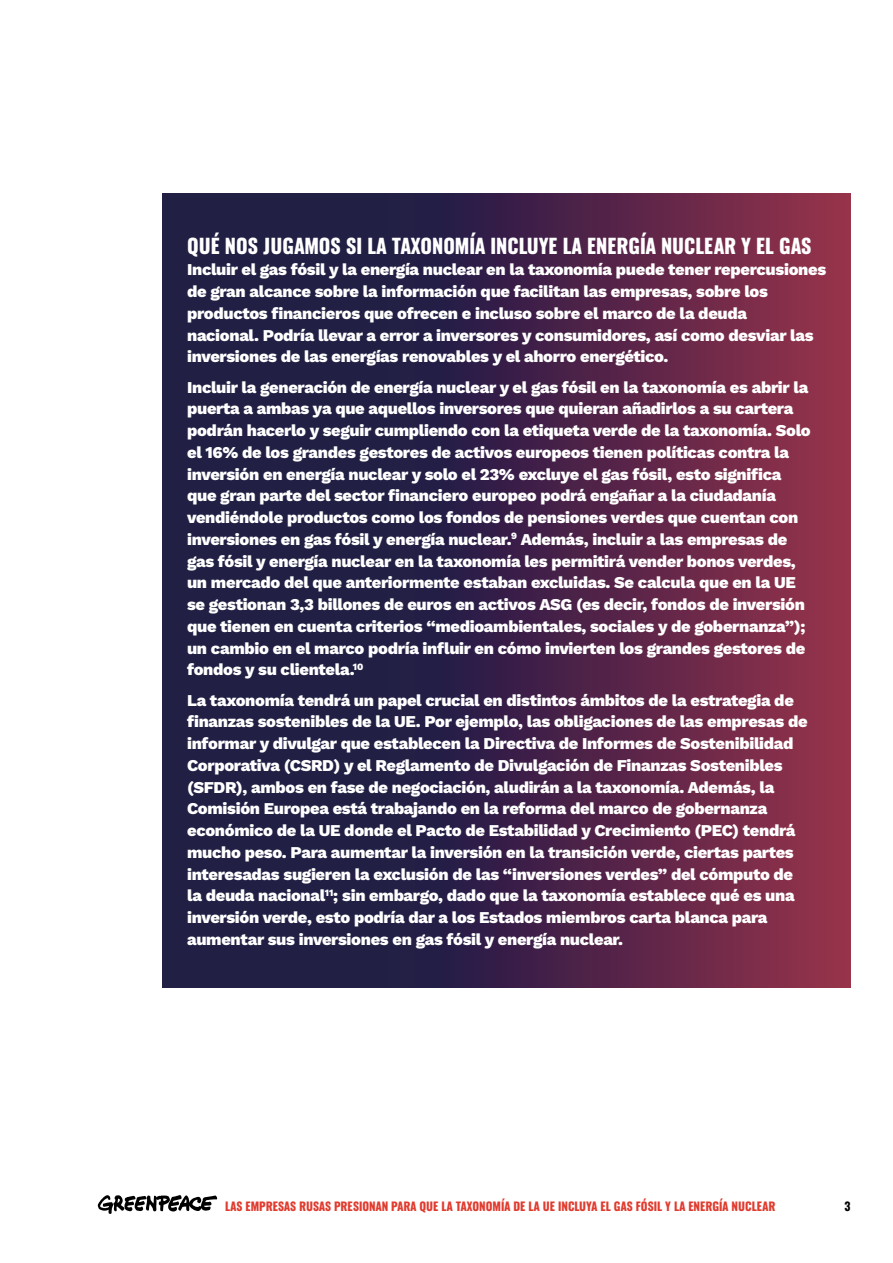
<style>
.page{position:relative;width:893px;height:1263px;background:#fff}
.page>*{position:absolute;margin:0;border:0;box-sizing:border-box;transform-origin:0 0}
.t1{font:20.1px "Zodiac Sans";color:#fff}
.t2{font:800 16.5px/21.8px "Work Sans";letter-spacing:-.02em;color:#fff}
.t3{font:11.7px "Zodiac Sans";color:#e03c2f}
.t4{font:11.7px "Zodiac Sans";color:#000}
</style>
<div class="page">
<svg style="left:98px;top:1195px;width:119px;height:19px"></svg>
<svg style="left:163px;top:193px;width:687px;height:795px;background:#452346"></svg>
<p class="t1" style="left:187px;top:235px;width:626px">QUÉ NOS JUGAMOS SI LA TAXONOMÍA INCLUYE LA ENERGÍA NUCLEAR Y EL GAS</p>
<p class="t2" style="left:187px;top:258px;width:641px">Incluir el gas fósil y la energía nuclear en la taxonomía puede tener repercusiones de gran alcance sobre la información que facilitan las empresas, sobre los productos financieros que ofrecen e incluso sobre el marco de la deuda<br>nacional. Podría llevar a error a inversores y consumidores, así como desviar las inversiones de las energías renovables y el ahorro energético.</p>
<p class="t2" style="left:187px;top:375px;width:625px">Incluir la generación de energía nuclear y el gas fósil en la taxonomía es abrir la puerta a ambas ya que aquellos inversores que quieran añadirlos a su cartera podrán hacerlo y seguir cumpliendo con la etiqueta verde de la taxonomía. Solo el 16% de los grandes gestores de activos europeos tienen políticas contra la inversión en energía nuclear y solo el 23% excluye el gas fósil, esto significa que gran parte del sector financiero europeo podrá engañar a la ciudadanía vendiéndole productos como los fondos de pensiones verdes que cuentan con inversiones en gas fósil y energía nuclear.<sup>9</sup> Además, incluir a las empresas de gas fósil y energía nuclear en la taxonomía les permitirá vender bonos verdes, un mercado del que anteriormente estaban excluidas. Se calcula que en la UE se gestionan 3,3 billones de euros en activos ASG (es decir, fondos de inversión que tienen en cuenta criterios “medioambientales, sociales y de gobernanza”); un cambio en el marco podría influir en cómo invierten los grandes gestores de fondos y su clientela.<sup>10</sup></p>
<p class="t2" style="left:187px;top:688px;width:622px">La taxonomía tendrá un papel crucial en distintos ámbitos de la estrategia de finanzas sostenibles de la UE. Por ejemplo, las obligaciones de las empresas de informar y divulgar que establecen la Directiva de Informes de Sostenibilidad Corporativa (CSRD) y el Reglamento de Divulgación de Finanzas Sostenibles (SFDR), ambos en fase de negociación, aludirán a la taxonomía. Además, la Comisión Europea está trabajando en la reforma del marco de gobernanza económico de la UE donde el Pacto de Estabilidad y Crecimiento (PEC) tendrá mucho peso. Para aumentar la inversión en la transición verde, ciertas partes interesadas sugieren la exclusión de las “inversiones verdes” del cómputo de la deuda nacional<sup>11</sup>; sin embargo, dado que la taxonomía establece qué es una inversión verde, esto podría dar a los Estados miembros carta blanca para aumentar sus inversiones en gas fósil y energía nuclear.</p>
<p class="t3" style="left:225px;top:1200px;width:552px">LAS EMPRESAS RUSAS PRESIONAN PARA QUE LA TAXONOMÍA DE LA UE INCLUYA EL GAS FÓSIL Y LA ENERGÍA NUCLEAR</p>
<p class="t4" style="left:844px;top:1200px;width:8px">3</p>
</div>
